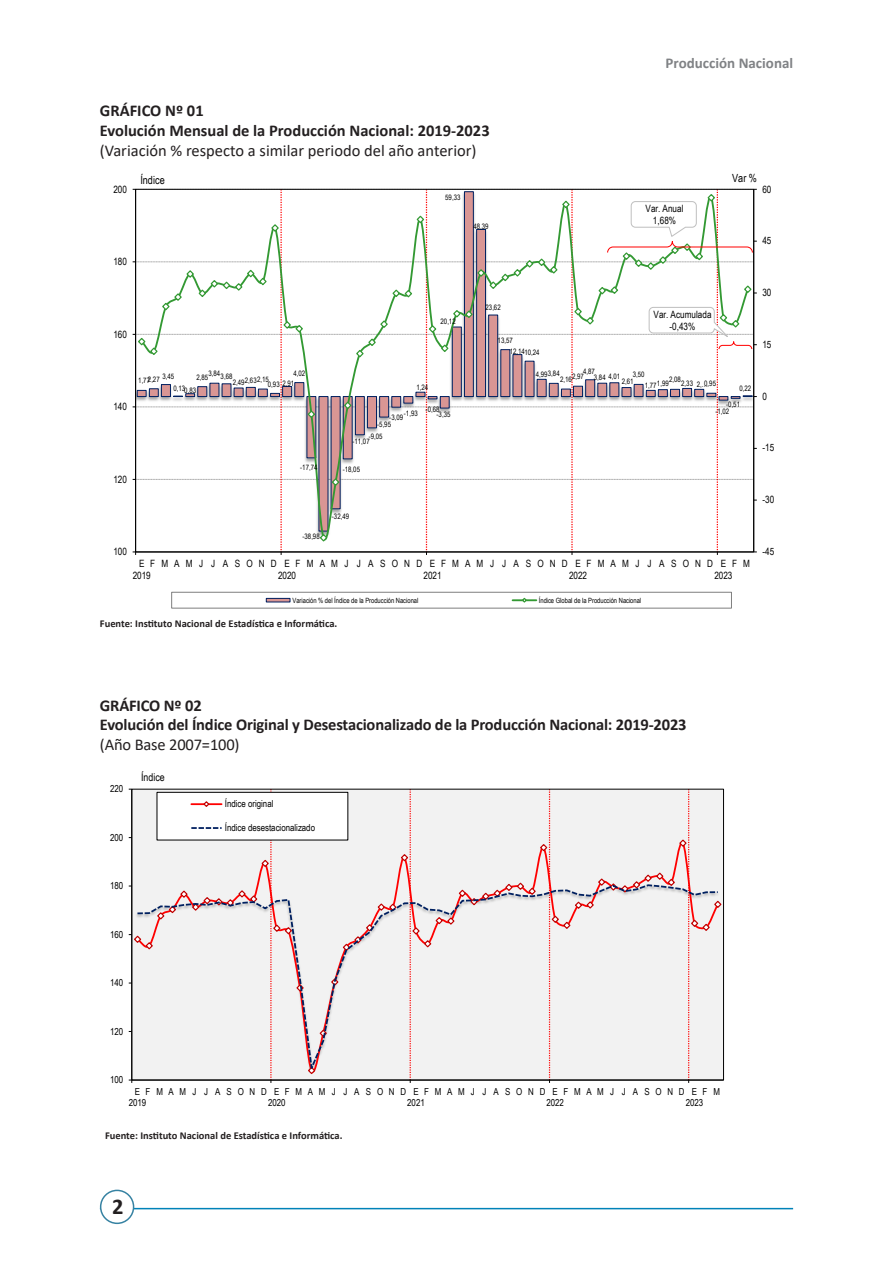
<style>
.page{position:relative;width:893px;height:1263px;background:#fff}
.page>*{position:absolute;margin:0;border:0;box-sizing:border-box;transform-origin:0 0}
.t1{font:700 22.5px "Calibri";color:#231f20}
.TITTULOS_CUA{font:700 16.5px "Calibri";letter-spacing:-.01em;color:#231f20}
.TITTULOS_CUA-2{font:16.5px "Calibri";color:#231f20}
.t2{font:700 15px "Calibri";color:#808285}
.t3{font:11.25px "Arial Narrow";color:#000}
.t4{font:10.8px "Arial Narrow";color:#000}
.t5{font:700 10.5px "Calibri";color:#231f20}
.t6{font:10.05px/11.6px "Arial Narrow";letter-spacing:.005em;color:#000;text-align:center}
.t7{font:10.05px/11.4px "Arial Narrow";letter-spacing:.605em;color:#000}
.t8{font:9.6px/10.9px "Arial Narrow";letter-spacing:.005em;color:#000;text-align:center}
.t9{font:9.6px/10.9px "Arial Narrow";letter-spacing:.585em;color:#000}
.t10{font:9.6px/10.9px "Arial Narrow";letter-spacing:.59em;color:#000}
.t11{font:7.5px/10.6px "Arial Narrow";letter-spacing:.005em;color:#000}
.t12{font:7.2px "Arial Narrow";color:#000}
</style>
<div class="page">
<hr style="left:100px;top:1208px;width:693px;height:1px;background:#0082b8">
<div style="left:101px;top:1190px;width:33px;height:33px;background:#fff;border-radius:50%"></div>
<div style="left:100px;top:1190px;width:34px;height:34px;border:2px solid #3682a2;border-radius:50%"></div>
<div style="left:171px;top:592px;width:561px;height:17px;border:1px solid #7f7f7f"></div>
<div style="left:266px;top:598px;width:24px;height:4px;border:1px solid #002060"></div>
<hr style="left:513px;top:599px;width:23px;height:2px;background:#393">
<svg style="left:521px;top:597px;width:7px;height:6px"></svg>
<svg style="left:133px;top:189px;width:624px;height:366px"></svg>
<hr style="left:132px;top:1080px;width:591px;height:1px;background:#000">
<svg style="left:129px;top:789px;width:593px;height:294px"></svg>
<p class="TITTULOS_CUA" style="left:100px;top:99px;width:105px">GRÁFICO Nº 01</p>
<p class="TITTULOS_CUA" style="left:100px;top:119px;width:391px">Evolución Mensual de la Producción Nacional: 2019-2023</p>
<p class="TITTULOS_CUA-2" style="left:100px;top:139px;width:378px">(Variación % respecto a similar periodo del año anterior)</p>
<h3 class="t2" style="left:666px;top:52px;width:129px">Producción Nacional</h3>
<p class="t6" style="left:113px;top:183px;width:15px">200</p>
<p class="t6" style="left:113px;top:255px;width:15px">180</p>
<p class="t6" style="left:113px;top:328px;width:15px">160</p>
<p class="t6" style="left:113px;top:400px;width:15px">140</p>
<p class="t6" style="left:113px;top:473px;width:15px">120</p>
<p class="t6" style="left:113px;top:545px;width:15px">100</p>
<p class="t3" style="left:140px;top:172px;width:26px">Índice</p>
<p class="t3" style="left:732px;top:169px;width:26px">Var %</p>
<p class="t6" style="left:762px;top:183px;width:10px">60</p>
<p class="t11" style="left:445px;top:191px;width:17px">59,33</p>
<p class="t11" style="left:473px;top:220px;width:17px">48,39</p>
<p class="t6" style="left:645px;top:202px;width:40px">Var. Anual<br>1,68%</p>
<p class="t6" style="left:762px;top:235px;width:10px">45</p>
<p class="t6" style="left:762px;top:286px;width:10px">30</p>
<p class="t11" style="left:293px;top:367px;width:13px">4,02</p>
<p class="t11" style="left:173px;top:373px;width:24px;text-indent:-35px">1,772,27 3,45<br>0,130,83</p>
<p class="t11" style="left:196px;top:371px;width:13px">2,85</p>
<p class="t11" style="left:209px;top:369px;width:25px">3,843,68</p>
<p class="t11" style="left:233px;top:375px;width:38px">2,492,632,15</p>
<p class="t11" style="left:268px;top:378px;width:28px">0,93 2,91</p>
<p class="t11" style="left:440px;top:315px;width:17px">20,12</p>
<p class="t11" style="left:416px;top:382px;width:13px">1,24</p>
<p class="t11" style="left:437px;top:406px;width:15px;line-height:5.4px;text-indent:-11px">-0,68 -3,35</p>
<p class="t11" style="left:404px;top:408px;width:15px">-1,93</p>
<p class="t11" style="left:389px;top:412px;width:15px">-3,09</p>
<p class="t11" style="left:377px;top:419px;width:15px">-5,95</p>
<p class="t11" style="left:485px;top:302px;width:17px">23,62</p>
<p class="t11" style="left:510px;top:334px;width:31px;line-height:12px;text-indent:-12px">13,57<br>12,1410,24</p>
<p class="t11" style="left:536px;top:368px;width:25px">4,993,84</p>
<p class="t11" style="left:560px;top:372px;width:25px">2,162,97</p>
<p class="t11" style="left:594px;top:368px;width:28px;line-height:5.8px;text-indent:-11px">4,87<br>3,84 4,01</p>
<p class="t6" style="left:653px;top:308px;width:60px">Var. Acumulada -0,43%</p>
<p class="t11" style="left:633px;top:369px;width:13px">3,50</p>
<p class="t11" style="left:669px;top:374px;width:13px">2,08</p>
<p class="t11" style="left:622px;top:376px;width:13px">2,61</p>
<p class="t11" style="left:681px;top:378px;width:36px">2,33 2,…0,95</p>
<p class="t11" style="left:715px;top:406px;width:15px">-1,02</p>
<p class="t11" style="left:645px;top:379px;width:25px">1,771,99</p>
<p class="t11" style="left:739px;top:383px;width:13px">0,22</p>
<p class="t11" style="left:726px;top:399px;width:15px">-0,51</p>
<p class="t6" style="left:762px;top:338px;width:10px">15</p>
<p class="t6" style="left:762px;top:390px;width:6px">0</p>
<p class="t11" style="left:369px;top:431px;width:15px">-9,05</p>
<p class="t11" style="left:352px;top:435px;width:19px">-11,07</p>
<p class="t6" style="left:762px;top:442px;width:13px">-15</p>
<p class="t11" style="left:300px;top:462px;width:19px">-17,74</p>
<p class="t11" style="left:343px;top:463px;width:19px">-18,05</p>
<p class="t6" style="left:762px;top:494px;width:13px">-30</p>
<p class="t11" style="left:332px;top:511px;width:19px">-32,49</p>
<p class="t11" style="left:302px;top:530px;width:19px">-38,98</p>
<p class="t6" style="left:762px;top:545px;width:13px">-45</p>
<p class="t6" style="left:133px;top:558px;width:20px">E<br>2019</p>
<p class="t7" style="left:278px;top:558px;width:20px;text-indent:-128px">FMAMJ J ASOND E<br>2020</p>
<p class="t7" style="left:424px;top:558px;width:20px;text-indent:-128px">FMAMJ J ASOND E<br>2021</p>
<p class="t7" style="left:569px;top:558px;width:20px;text-indent:-128px">FMAMJ J ASOND E<br>2022</p>
<p class="t7" style="left:714px;top:558px;width:20px;text-indent:-128px">FMAMJ J ASOND E<br>2023</p>
<p class="t6" style="left:732px;top:557px;width:20px">F M</p>
<p class="t12" style="left:292px;top:595px;width:127px">Variación % del Índice de la Producción Nacional</p>
<p class="t12" style="left:539px;top:595px;width:104px">Índice Global de la Producción Nacional</p>
<p class="t5" style="left:100px;top:616px;width:239px">Fuente: Instituto Nacional de Estadística e Informática.</p>
<p class="TITTULOS_CUA" style="left:100px;top:693px;width:103px">GRÁFICO Nº 02</p>
<p class="TITTULOS_CUA" style="left:100px;top:713px;width:588px">Evolución del Índice Original y Desestacionalizado de la Producción Nacional: 2019-2023</p>
<p class="TITTULOS_CUA-2" style="left:100px;top:733px;width:141px">(Año Base 2007=100)</p>
<p class="t8" style="left:110px;top:783px;width:15px">220</p>
<p class="t8" style="left:110px;top:831px;width:15px">200</p>
<p class="t8" style="left:110px;top:880px;width:15px">180</p>
<p class="t8" style="left:110px;top:928px;width:15px">160</p>
<p class="t8" style="left:110px;top:977px;width:15px">140</p>
<p class="t8" style="left:110px;top:1025px;width:15px">120</p>
<p class="t8" style="left:110px;top:1074px;width:15px">100</p>
<p class="t4" style="left:141px;top:769px;width:25px">Índice</p>
<p class="t8" style="left:225px;top:798px;width:50px">Índice original</p>
<p class="t8" style="left:225px;top:822px;width:92px">Índice desestacionalizado</p>
<p class="t8" style="left:129px;top:1085px;width:19px">E<br>2019</p>
<p class="t9" style="left:268px;top:1085px;width:19px;text-indent:-122px">FMAMJ J ASOND E<br>2020</p>
<p class="t10" style="left:407px;top:1085px;width:19px;text-indent:-122px">FMAMJ J ASOND E<br>2021</p>
<p class="t10" style="left:546px;top:1085px;width:19px;text-indent:-122px">FMAMJ J ASOND E<br>2022</p>
<p class="t9" style="left:686px;top:1085px;width:19px;text-indent:-122px">FMAMJ J ASOND E<br>2023</p>
<p class="t8" style="left:703px;top:1085px;width:19px">F M</p>
<p class="t5" style="left:105px;top:1128px;width:239px">Fuente: Instituto Nacional de Estadística e Informática.</p>
<h1 class="t1" style="left:112px;top:1190px;width:13px">2</h1>
</div>
